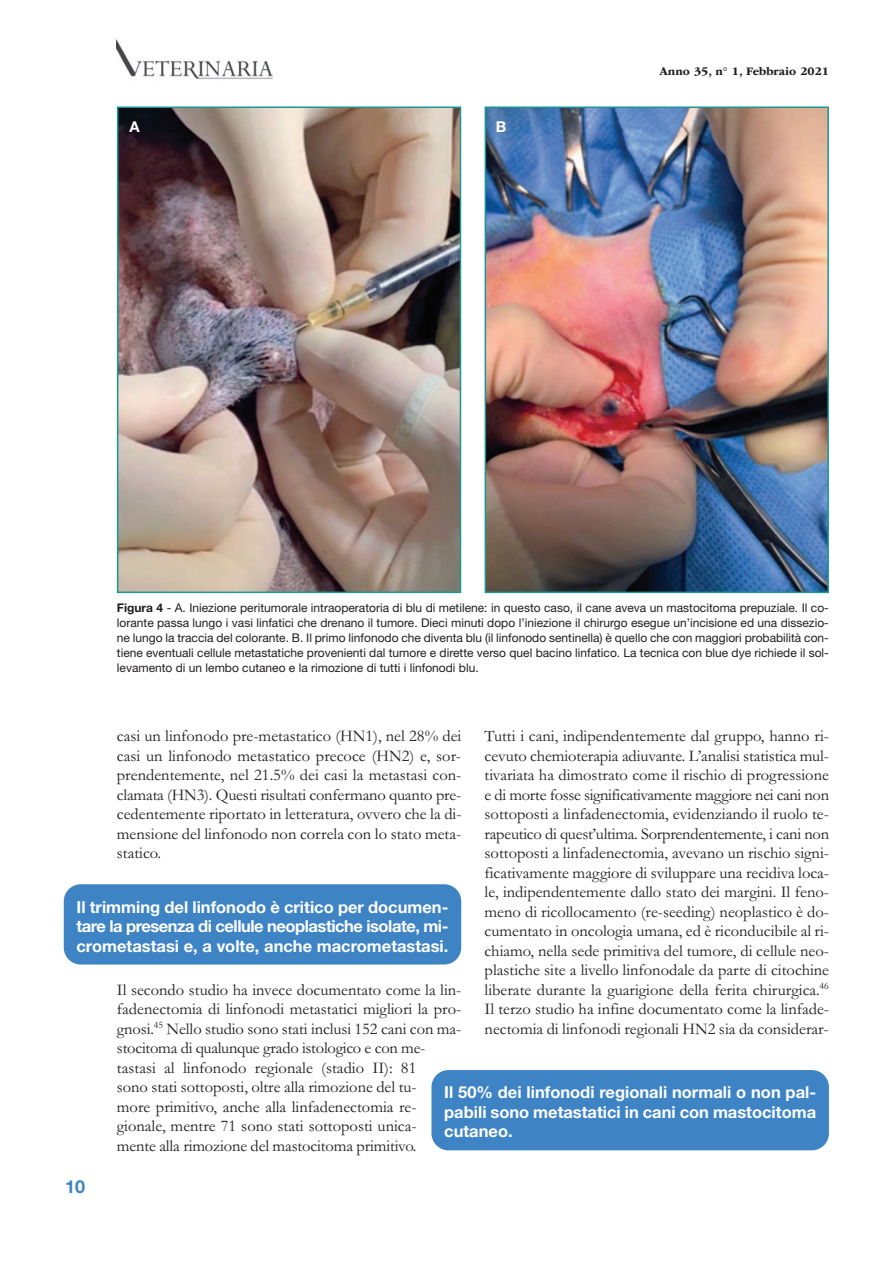
<style>
.page{position:relative;width:893px;height:1263px;background:#fff}
.page>*{position:absolute;margin:0;border:0;box-sizing:border-box;transform-origin:0 0}
.t1{font:700 18px "Helvetica Neue LT Std";color:#3e84c5}
.t2{font:16.5px/19.5px "Garamond";color:#201d1e;text-align:justify}
.t3{font:700 16.5px/19.5px "Helvetica Neue LT Std";color:#fff;text-align:justify}
.t4{font:700 15px "Helvetica Neue";color:#fff}
.t5{font:12px/15px "Helvetica Neue LT Std";color:#201d1e;text-align:justify}
.t6{font:700 12px "ITC Garamond Std";color:#201d1e}
.s1{font-weight:700}
</style>
<div class="page">
<img style="left:117px;top:40px;width:155px;height:40px">
<img style="left:120px;top:110px;width:338px;height:480px">
<div style="left:117px;top:107px;width:344px;height:486px;border:2px solid #1a9695"></div>
<img style="left:488px;top:110px;width:338px;height:480px">
<div style="left:485px;top:107px;width:344px;height:486px;border:2px solid #1a9695"></div>
<div style="left:64px;top:884px;width:397px;height:81px;background:#3e84c5;border-radius:17px"></div>
<div style="left:431px;top:1070px;width:398px;height:80px;background:#3e84c5;border-radius:17px"></div>
<p class="t4" style="left:130px;top:122px;width:12px">A</p>
<p class="t4" style="left:496px;top:122px;width:12px">B</p>
<p class="t6" style="left:659px;top:66px;width:171px">Anno 35, n° 1, Febbraio 2021</p>
<p class="t5" style="left:117px;top:602px;width:713px"><span class="s1">Figura 4</span> - A. Iniezione peritumorale intraoperatoria di blu di metilene: in questo caso, il cane aveva un mastocitoma prepuziale. Il co&shy;lorante passa lungo i vasi linfatici che drenano il tumore. Dieci minuti dopo l’iniezione il chirurgo esegue un’incisione ed una dissezio&shy;ne lungo la traccia del colorante. B. Il primo linfonodo che diventa blu (il linfonodo sentinella) è quello che con maggiori probabilità con&shy;tiene eventuali cellule metastatiche provenienti dal tumore e dirette verso quel bacino linfatico. La tecnica con blue dye richiede il sol&shy;levamento di un lembo cutaneo e la rimozione di tutti i linfonodi blu.</p>
<p class="t2" style="left:485px;top:728px;width:346px">Tutti i cani, indipendentemente dal gruppo, hanno ri&shy;cevuto chemioterapia adiuvante. L’analisi statistica mul&shy;tivariata ha dimostrato come il rischio di progressione e di morte fosse significativamente maggiore nei cani non sottoposti a linfadenectomia, evidenziando il ruolo te&shy;rapeutico di quest’ultima. Sorprendentemente, i cani non sottoposti a linfadenectomia, avevano un rischio signi&shy;ficativamente maggiore di sviluppare una recidiva loca&shy;le, indipendentemente dallo stato dei margini. Il feno&shy;meno di ricollocamento (re-seeding) neoplastico è do&shy;cumentato in oncologia umana, ed è riconducibile al ri&shy;chiamo, nella sede primitiva del tumore, di cellule neo&shy;plastiche site a livello linfonodale da parte di citochine liberate durante la guarigione della ferita chirurgica.<sup>46<br></sup>Il terzo studio ha infine documentato come la linfade&shy;nectomia di linfonodi regionali HN2 sia da considerar-</p>
<p class="t2" style="left:117px;top:728px;width:346px">casi un linfonodo pre-metastatico (HN1), nel 28% dei casi un linfonodo metastatico precoce (HN2) e, sor&shy;prendentemente, nel 21.5% dei casi la metastasi con&shy;clamata (HN3). Questi risultati confermano quanto pre&shy;cedentemente riportato in letteratura, ovvero che la di&shy;mensione del linfonodo non correla con lo stato meta&shy;statico.</p>
<p class="t3" style="left:77px;top:898px;width:373px">Il trimming del linfonodo è critico per documen&shy;tare la presenza di cellule neoplastiche isolate, mi&shy;crometastasi e, a volte, anche macrometastasi.</p>
<p class="t2" style="left:117px;top:982px;width:346px;text-align:left">Il secondo studio ha invece documentato come la lin&shy;fadenectomia di linfonodi metastatici migliori la pro&shy;gnosi.<sup>45</sup> Nello studio sono stati inclusi 152 cani con ma&shy;stocitoma di qualunque grado istologico e con me&shy;tastasi al linfonodo regionale (stadio II): 81<br>sono stati sottoposti, oltre alla rimozione del tu-<br>more primitivo, anche alla linfadenectomia re&shy;gionale, mentre 71 sono stati sottoposti unica-<br>mente alla rimozione del mastocitoma primitivo.</p>
<p class="t3" style="left:444px;top:1084px;width:373px">Il 50% dei linfonodi regionali normali o non pal&shy;pabili sono metastatici in cani con mastocitoma cutaneo.</p>
<p class="t1" style="left:65px;top:1180px;width:22px">10</p>
</div>
